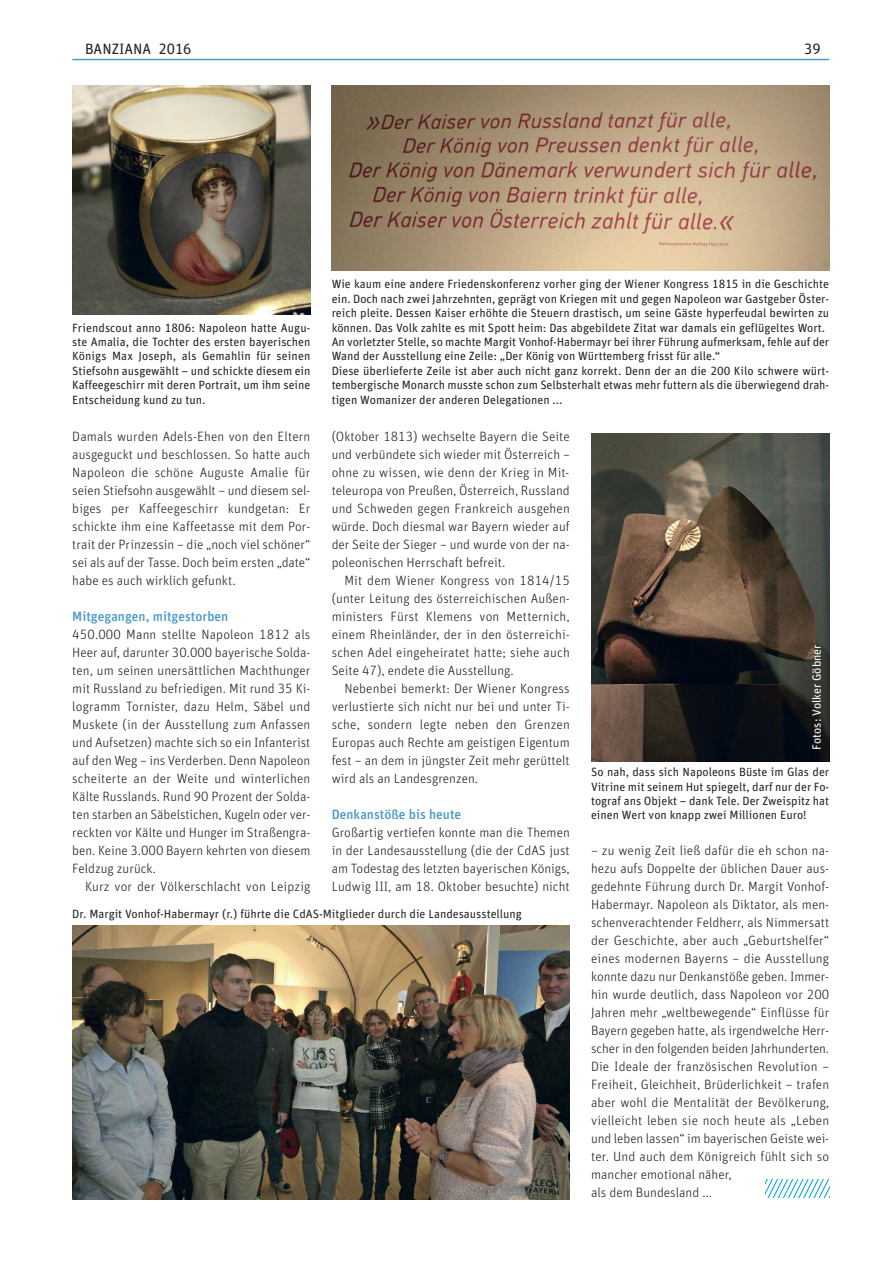
<style>
.page{position:relative;width:893px;height:1263px;background:#fff}
.page>*{position:absolute;margin:0;border:0;box-sizing:border-box;transform-origin:0 0}
.t1{font:15px "Unit Rounded Offc";color:#272627}
.t2{font:300 13.5px/18px "Unit Rounded Offc";color:#272627;text-align:justify}
.t3{font:500 13.5px "Unit Rounded Offc";color:#4f9ccb}
.t4{font:12px/14.4px "Unit Rounded Offc";color:#272627;text-align:justify}
.t5{font:12px "Unit Rounded Offc";color:#fff}
</style>
<div class="page">
<hr style="left:72px;top:59px;width:757px;height:1px;background:#4f9ccb">
<img style="left:591px;top:434px;width:238px;height:327px">
<img style="left:72px;top:85px;width:238px;height:229px">
<img style="left:332px;top:85px;width:497px;height:185px">
<img style="left:72px;top:926px;width:498px;height:273px">
<svg style="left:765px;top:1179px;width:65px;height:18px"></svg>
<p class="t1" style="left:85px;top:40px;width:108px">BANZIANA 2016</p>
<p class="t1" style="left:804px;top:40px;width:18px">39</p>
<p class="t4" style="left:72px;top:320px;width:240px">Friendscout anno 1806: Napoleon hatte Augu&shy;ste Amalia, die Tochter des ersten bayerischen Königs Max Joseph, als Gemahlin für seinen Stiefsohn ausgewählt – und schickte diesem ein Kaffeegeschirr mit deren Portrait, um ihm seine Entscheidung kund zu tun.</p>
<p class="t4" style="left:332px;top:277px;width:499px;text-align:left">Wie kaum eine andere Friedenskonferenz vorher ging der Wiener Kongress 1815 in die Geschichte ein. Doch nach zwei Jahrzehnten, geprägt von Kriegen mit und gegen Napoleon war Gastgeber Öster&shy;reich pleite. Dessen Kaiser erhöhte die Steuern drastisch, um seine Gäste hyperfeudal bewirten zu können. Das Volk zahlte es mit Spott heim: Das abgebildete Zitat war damals ein geflügeltes Wort.<br>An vorletzter Stelle, so machte Margit Vonhof-Habermayr bei ihrer Führung aufmerksam, fehle auf der Wand der Ausstellung eine Zeile: „Der König von Württemberg frisst für alle.“<br>Diese überlieferte Zeile ist aber auch nicht ganz korrekt. Denn der an die 200 Kilo schwere würt&shy;tembergische Monarch musste schon zum Selbsterhalt etwas mehr futtern als die überwiegend drah&shy;tigen Womanizer der anderen Delegationen ...</p>
<p class="t2" style="left:72px;top:427px;width:240px">Damals wurden Adels-Ehen von den Eltern ausgeguckt und beschlossen. So hatte auch Napoleon die schöne Auguste Amalie für seien Stiefsohn ausgewählt – und diesem sel&shy;biges per Kaffeegeschirr kundgetan: Er schickte ihm eine Kaffeetasse mit dem Por&shy;trait der Prinzessin – die „noch viel schöner“ sei als auf der Tasse. Doch beim ersten „date“ habe es auch wirklich gefunkt.</p>
<p class="t3" style="left:72px;top:608px;width:158px">Mitgegangen, mitgestorben</p>
<p class="t2" style="left:72px;top:625px;width:240px">450.000 Mann stellte Napoleon 1812 als Heer auf, darunter 30.000 bayerische Solda&shy;ten, um seinen unersättlichen Machthunger mit Russland zu befriedigen. Mit rund 35 Ki&shy;logramm Tornister, dazu Helm, Säbel und Muskete (in der Ausstellung zum Anfassen und Aufsetzen) machte sich so ein Infanterist auf den Weg – ins Verderben. Denn Napoleon scheiterte an der Weite und winterlichen Kälte Russlands. Rund 90 Prozent der Solda&shy;ten starben an Säbelstichen, Kugeln oder ver&shy;reckten vor Kälte und Hunger im Straßengra&shy;ben. Keine 3.000 Bayern kehrten von diesem Feldzug zurück.</p>
<p class="t2" style="left:85px;top:877px;width:227px">Kurz vor der Völkerschlacht von Leipzig</p>
<p class="t2" style="left:332px;top:427px;width:240px">(Oktober 1813) wechselte Bayern die Seite und verbündete sich wieder mit Österreich – ohne zu wissen, wie denn der Krieg in Mit&shy;teleuropa von Preußen, Österreich, Russland und Schweden gegen Frankreich ausgehen würde. Doch diesmal war Bayern wieder auf der Seite der Sieger – und wurde von der na&shy;poleonischen Herrschaft befreit.</p>
<p class="t2" style="left:332px;top:571px;width:240px;text-indent:13px">Mit dem Wiener Kongress von 1814/15 (unter Leitung des österreichischen Außen&shy;ministers Fürst Klemens von Metternich, einem Rheinländer, der in den österreichi&shy;schen Adel eingeheiratet hatte; siehe auch Seite 47), endete die Ausstellung.</p>
<p class="t2" style="left:332px;top:679px;width:240px;text-indent:13px">Nebenbei bemerkt: Der Wiener Kongress verlustierte sich nicht nur bei und unter Ti&shy;sche, sondern legte neben den Grenzen Europas auch Rechte am geistigen Eigentum fest – an dem in jüngster Zeit mehr gerüttelt wird als an Landesgrenzen.</p>
<p class="t3" style="left:332px;top:806px;width:131px">Denkanstöße bis heute</p>
<p class="t2" style="left:332px;top:823px;width:240px">Großartig vertiefen konnte man die Themen in der Landesausstellung (die der CdAS just am Todestag des letzten bayerischen Königs, Ludwig III, am 18. Oktober besuchte) nicht</p>
<p class="t4" style="left:72px;top:906px;width:451px">Dr. Margit Vonhof-Habermayr (r.) führte die CdAS-Mitglieder durch die Landesausstellung</p>
<p class="t5" style="left:810px;top:749px;width:107px;rotate:-90deg">Fotos: Volker Göbner</p>
<p class="t4" style="left:591px;top:765px;width:240px">So nah, dass sich Napoleons Büste im Glas der Vitrine mit seinem Hut spiegelt, darf nur der Fo&shy;tograf ans Objekt – dank Tele. Der Zweispitz hat einen Wert von knapp zwei Millionen Euro!</p>
<p class="t2" style="left:591px;top:841px;width:240px;text-align:left">– zu wenig Zeit ließ dafür die eh schon na&shy;hezu aufs Doppelte der üblichen Dauer aus&shy;gedehnte Führung durch Dr. Margit Vonhof-Habermayr. Napoleon als Diktator, als men&shy;schenverachtender Feldherr, als Nimmersatt der Geschichte, aber auch „Geburtshelfer“ eines modernen Bayerns – die Ausstellung konnte dazu nur Denkanstöße geben. Immer&shy;hin wurde deutlich, dass Napoleon vor 200<br>Jahren mehr „weltbewegende“ Einflüsse für Bayern gegeben hatte, als irgendwelche Herr&shy;scher in den folgenden beiden Jahrhunderten.<br>Die Ideale der französischen Revolution – Freiheit, Gleichheit, Brüderlichkeit – trafen aber wohl die Mentalität der Bevölkerung, vielleicht leben sie noch heute als „Leben und leben lassen“ im bayerischen Geiste wei&shy;ter. Und auch dem Königreich fühlt sich so mancher emotional näher,<br>als dem Bundesland ...</p>
</div>
